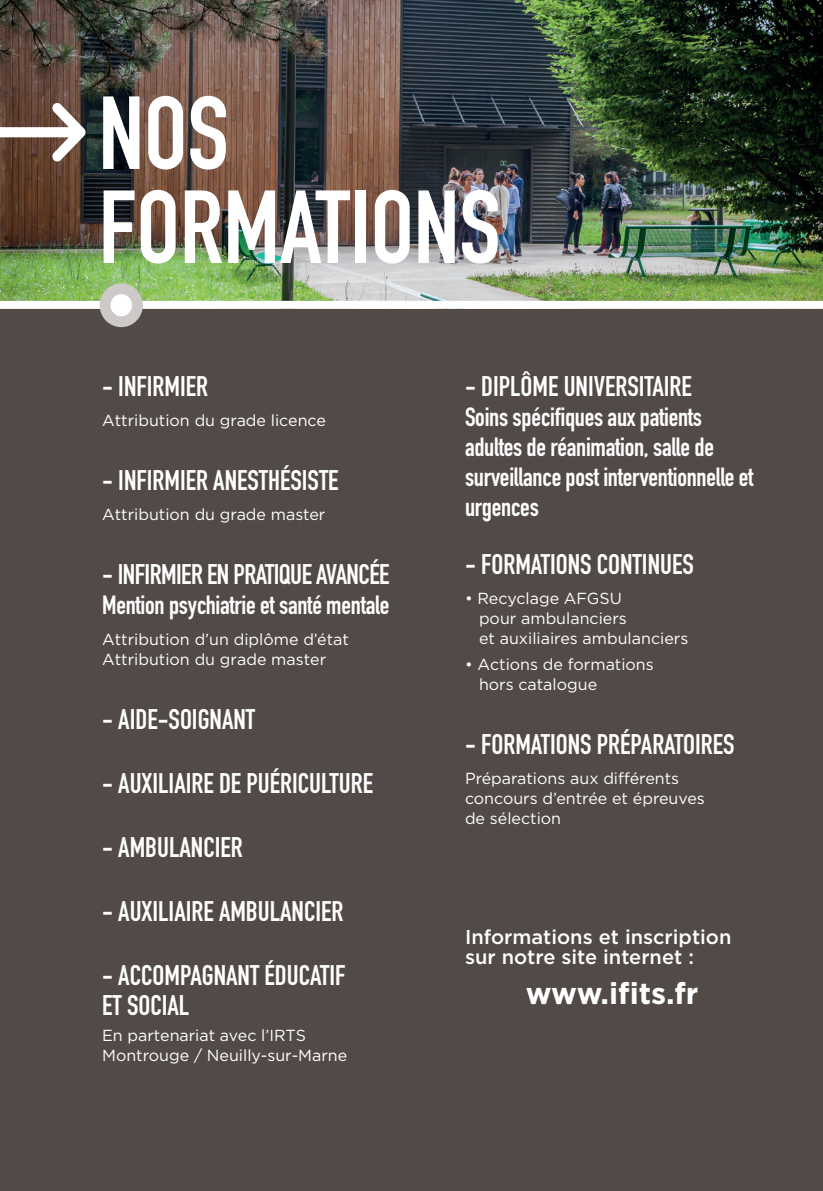
<style>
.page{position:relative;width:823px;height:1191px;background:#fff}
.page>*{position:absolute;margin:0;border:0;box-sizing:border-box;transform-origin:0 0}
.t1{font:101.8px/94px "DIN Engschrift Std";color:#fff}
.t2{font:700 30px "Gotham";color:#fff}
.t3{font:28px/30px "DIN Engschrift Std";color:#fff}
.t4{font:28px "DIN Engschrift Std";letter-spacing:-.02em;color:#fff}
.t5{font:26px/30px "DIN Engschrift Std";letter-spacing:-.01em;color:#fff}
.t6{font:500 20px/20px "Gotham";color:#fff}
.t7{font:16px/20px "Gotham";color:#fff}
</style>
<div class="page">
<div style="left:0;top:306px;width:822px;height:885px;background:#524a47"></div>
<hr style="left:822px;top:306px;width:1px;height:442px;background:#c792bb">
<img style="left:0;top:0;width:822px;height:301px">
<div style="left:0;top:301px;width:822px;height:8px;background:#fff"></div>
<div style="left:105px;top:289px;width:32px;height:33px;background:#fff;border-radius:50%"></div>
<div style="left:100px;top:283px;width:43px;height:44px;border:11px solid #cdc9c8;border-radius:50%"></div>
<svg style="left:0;top:102px;width:85px;height:60px"></svg>
<h1 class="t1" style="left:99px;top:87px;width:403px">NOS<br>FORMATIONS</h1>
<h3 class="t3" style="left:102px;top:371px;width:107px">- INFIRMIER</h3>
<p class="t7" style="left:102px;top:410px;width:225px">Attribution du grade licence</p>
<h3 class="t3" style="left:102px;top:465px;width:238px">- INFIRMIER ANESTHÉSISTE</h3>
<p class="t7" style="left:102px;top:504px;width:225px">Attribution du grade master</p>
<h3 class="t4" style="left:102px;top:557px;width:289px">- INFIRMIER EN PRATIQUE AVANCÉE</h3>
<h3 class="t5" style="left:102px;top:590px;width:288px">Mention psychiatrie et santé mentale</h3>
<p class="t7" style="left:102px;top:629px;width:248px">Attribution d’un diplôme d’état<br>Attribution du grade master</p>
<h3 class="t3" style="left:102px;top:704px;width:154px">- AIDE-SOIGNANT</h3>
<h3 class="t3" style="left:102px;top:768px;width:272px">- AUXILIAIRE DE PUÉRICULTURE</h3>
<h3 class="t3" style="left:102px;top:832px;width:142px">- AMBULANCIER</h3>
<h3 class="t3" style="left:102px;top:896px;width:243px">- AUXILIAIRE AMBULANCIER</h3>
<h3 class="t3" style="left:102px;top:960px;width:245px">- ACCOMPAGNANT ÉDUCATIF<br>ET SOCIAL</h3>
<p class="t7" style="left:102px;top:1025px;width:246px">En partenariat avec l’IRTS<br>Montrouge / Neuilly-sur-Marne</p>
<h3 class="t3" style="left:464px;top:371px;width:228px">- DIPLÔME UNIVERSITAIRE</h3>
<h3 class="t5" style="left:464px;top:402px;width:290px">Soins spécifiques aux patients adultes de réanimation, salle de surveillance post interventionnelle et urgences</h3>
<h3 class="t3" style="left:464px;top:549px;width:230px">- FORMATIONS CONTINUES</h3>
<p class="t7" style="left:478px;top:588px;width:211px;text-indent:-14px">• Recyclage AFGSU<br>pour ambulanciers<br>et auxiliaires ambulanciers</p>
<p class="t7" style="left:478px;top:654px;width:176px;text-indent:-14px">• Actions de formations hors catalogue</p>
<h3 class="t3" style="left:464px;top:729px;width:271px">- FORMATIONS PRÉPARATOIRES</h3>
<p class="t7" style="left:464px;top:768px;width:241px">Préparations aux différents concours d’entrée et épreuves de sélection</p>
<p class="t6" style="left:464px;top:926px;width:268px">Informations et inscription sur notre site internet :</p>
<h2 class="t2" style="left:525px;top:976px;width:174px">www.ifits.fr</h2>
</div>
